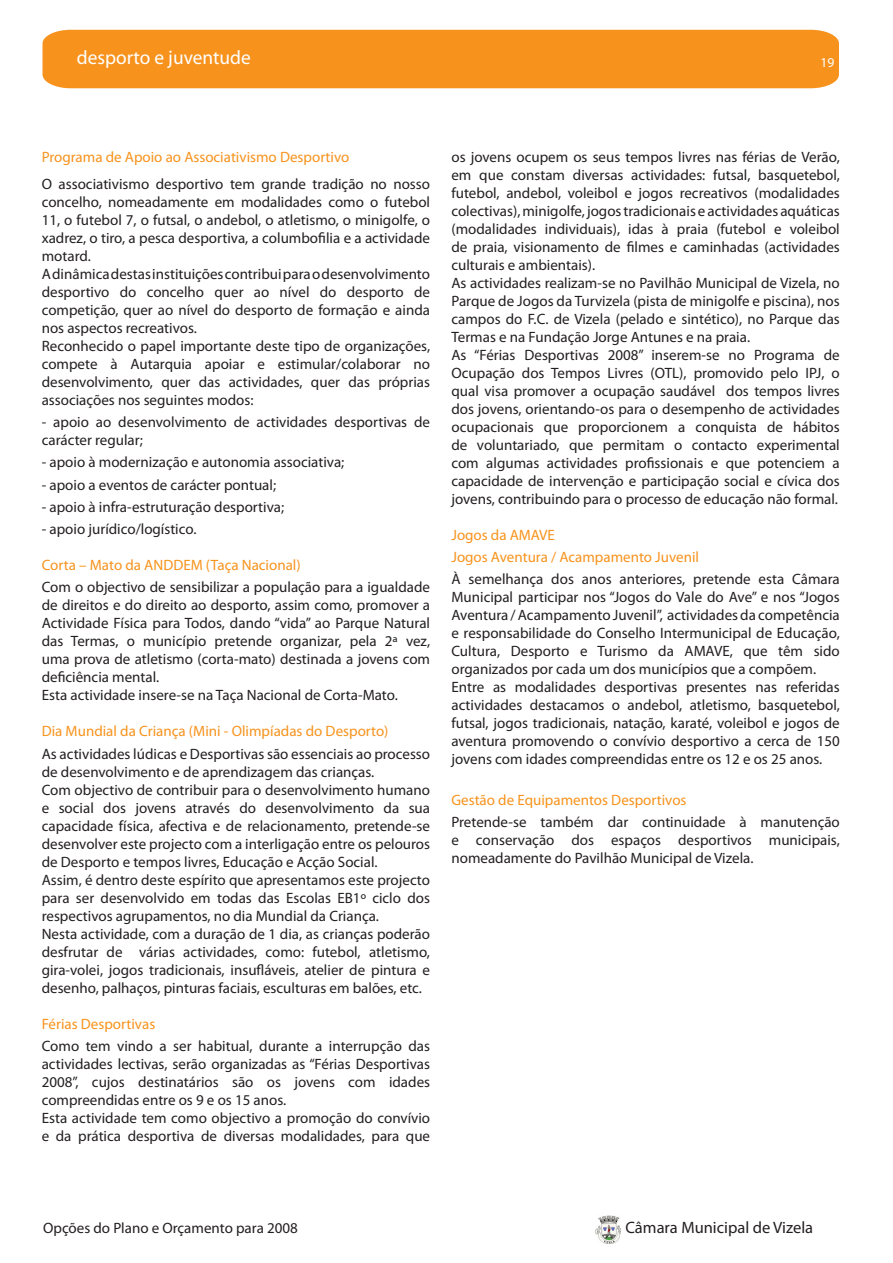
<style>
.page{position:relative;width:893px;height:1263px;background:#fff}
.page>*{position:absolute;margin:0;border:0;box-sizing:border-box;transform-origin:0 0}
.t1{font:22.5px "Myriad Pro";color:#fff;scale:.89 1}
.t2{font:19.5px "Myriad";color:#fff}
.t3{font:16.5px "Myriad Pro";color:#231f20}
.t4{font:15px/18px "Myriad Pro";color:#231f20}
.t5{font:15px/22.2px "Myriad Pro";color:#f7931d}
.t6{font:13.5px "Myriad Pro";color:#fff}
.s1{font-family:"Myriad Pro";font-size:22.5px}
</style>
<div class="page">
<img style="left:595px;top:1215px;width:26px;height:28px">
<div style="left:43px;top:30px;width:796px;height:58px;background:#f7931d"></div>
<h2 class="t2" style="left:63px;top:48px;width:189px"><span class="s1">in</span>desporto e juventude</h2>
<h1 class="t1" style="left:84px;top:45px;width:15px">tr</h1>
<p class="t6" style="left:820px;top:54px;width:15px">19</p>
<p class="t5" style="left:42px;top:146px;width:309px">Programa de Apoio ao Associativismo Desportivo</p>
<p class="t4" style="left:42px;top:174px;width:390px">O associativismo desportivo tem grande tradição no nosso concelho, nomeadamente em modalidades como o futebol 11, o futebol 7, o futsal, o andebol, o atletismo, o minigolfe, o xadrez, o tiro, a pesca desportiva, a columbofilia e a actividade motard.<br>A dinâmica destas instituições contribui para o desenvolvimento desportivo do concelho quer ao nível do desporto de competição, quer ao nível do desporto de formação e ainda nos aspectos recreativos.<br>Reconhecido o papel importante deste tipo de organizações, compete à Autarquia apoiar e estimular/colaborar no desenvolvimento, quer das actividades, quer das próprias associações nos seguintes modos:</p>
<p class="t4" style="left:42px;top:413px;width:390px">- apoio ao desenvolvimento de actividades desportivas de carácter regular;</p>
<p class="t4" style="left:42px;top:453px;width:304px">- apoio à modernização e autonomia associativa;</p>
<p class="t4" style="left:42px;top:475px;width:236px">- apoio a eventos de carácter pontual;</p>
<p class="t4" style="left:42px;top:497px;width:244px">- apoio à infra-estruturação desportiva;</p>
<p class="t4" style="left:42px;top:520px;width:156px">- apoio jurídico/logístico.</p>
<p class="t5" style="left:42px;top:554px;width:260px">Corta – Mato da ANDDEM (Taça Nacional)</p>
<p class="t4" style="left:42px;top:578px;width:390px">Com o objectivo de sensibilizar a população para a igualdade de direitos e do direito ao desporto, assim como, promover a Actividade Física para Todos, dando “vida” ao Parque Natural das Termas, o município pretende organizar, pela 2ª vez, uma prova de atletismo (corta-mato) destinada a jovens com deficiência mental.<br>Esta actividade insere-se na Taça Nacional de Corta-Mato.</p>
<p class="t5" style="left:42px;top:720px;width:348px">Dia Mundial da Criança (Mini - Olimpíadas do Desporto)</p>
<p class="t4" style="left:42px;top:744px;width:390px">As actividades lúdicas e Desportivas são essenciais ao processo de desenvolvimento e de aprendizagem das crianças.<br>Com objectivo de contribuir para o desenvolvimento humano e social dos jovens através do desenvolvimento da sua capacidade física, afectiva e de relacionamento, pretende-se desenvolver este projecto com a interligação entre os pelouros de Desporto e tempos livres, Educação e Acção Social.<br>Assim, é dentro deste espírito que apresentamos este projecto para ser desenvolvido em todas das Escolas EB1º ciclo dos respectivos agrupamentos, no dia Mundial da Criança.<br>Nesta actividade, com a duração de 1 dia, as crianças poderão desfrutar de várias actividades, como: futebol, atletismo, gira-volei, jogos tradicionais, insufláveis, atelier de pintura e desenho, palhaços, pinturas faciais, esculturas em balões, etc.</p>
<p class="t5" style="left:42px;top:1012px;width:115px">Férias Desportivas</p>
<p class="t4" style="left:42px;top:1036px;width:390px">Como tem vindo a ser habitual, durante a interrupção das actividades lectivas, serão organizadas as “Férias Desportivas 2008”, cujos destinatários são os jovens com idades compreendidas entre os 9 e os 15 anos.<br>Esta actividade tem como objectivo a promoção do convívio e da prática desportiva de diversas modalidades, para que</p>
<p class="t4" style="left:451px;top:148px;width:390px">os jovens ocupem os seus tempos livres nas férias de Verão, em que constam diversas actividades: futsal, basquetebol, futebol, andebol, voleibol e jogos recreativos (modalidades colectivas), minigolfe, jogos tradicionais e actividades aquáticas (modalidades individuais), idas à praia (futebol e voleibol de praia, visionamento de filmes e caminhadas (actividades culturais e ambientais).<br>As actividades realizam-se no Pavilhão Municipal de Vizela, no Parque de Jogos da Turvizela (pista de minigolfe e piscina), nos campos do F.C. de Vizela (pelado e sintético), no Parque das Termas e na Fundação Jorge Antunes e na praia.<br>As “Férias Desportivas 2008” inserem-se no Programa de Ocupação dos Tempos Livres (OTL), promovido pelo IPJ, o qual visa promover a ocupação saudável dos tempos livres dos jovens, orientando-os para o desempenho de actividades ocupacionais que proporcionem a conquista de hábitos de voluntariado, que permitam o contacto experimental com algumas actividades profissionais e que potenciem a capacidade de intervenção e participação social e cívica dos jovens, contribuindo para o processo de educação não formal.</p>
<p class="t5" style="left:451px;top:523px;width:249px">Jogos da AMAVE<br>Jogos Aventura / Acampamento Juvenil</p>
<p class="t4" style="left:451px;top:570px;width:390px">À semelhança dos anos anteriores, pretende esta Câmara Municipal participar nos “Jogos do Vale do Ave” e nos “Jogos Aventura / Acampamento Juvenil”, actividades da competência e responsabilidade do Conselho Intermunicipal de Educação, Cultura, Desporto e Turismo da AMAVE, que têm sido organizados por cada um dos municípios que a compõem.<br>Entre as modalidades desportivas presentes nas referidas actividades destacamos o andebol, atletismo, basquetebol, futsal, jogos tradicionais, natação, karaté, voleibol e jogos de aventura promovendo o convívio desportivo a cerca de 150 jovens com idades compreendidas entre os 12 e os 25 anos.</p>
<p class="t5" style="left:451px;top:788px;width:237px">Gestão de Equipamentos Desportivos</p>
<p class="t4" style="left:451px;top:813px;width:390px;text-align:justify">Pretende-se também dar continuidade à manutenção e conservação dos espaços desportivos municipais, nomeadamente do Pavilhão Municipal de Vizela.</p>
<p class="t4" style="left:43px;top:1218px;width:256px">Opções do Plano e Orçamento para 2008</p>
<p class="t3" style="left:625px;top:1217px;width:189px">Câmara Municipal de Vizela</p>
</div>
